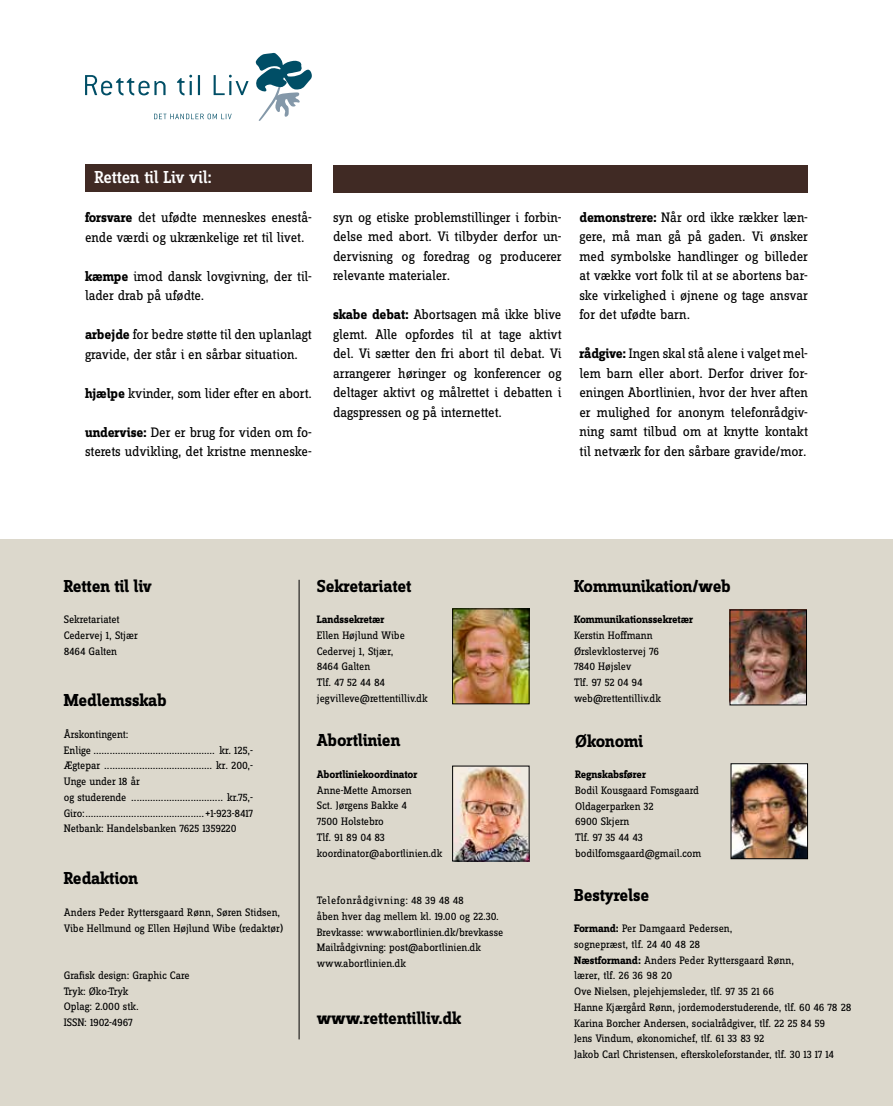
<style>
.page{position:relative;width:893px;height:1106px;background:#fff}
.page>*{position:absolute;margin:0;border:0;box-sizing:border-box;transform-origin:0 0}
.t1{font:700 18px "Zine Slab Dis OT";letter-spacing:-.005em;color:#000}
.t2{font:500 18px "Zine Slab Dis OT";letter-spacing:-.01em;color:#fff}
.t3{font:14.25px/19.5px "Zine Slab Dis OT";letter-spacing:-.01em;color:#000}
.t4{font:11.25px/15.8px "Zine Slab Dis OT";letter-spacing:-.01em;color:#000}
.t5{font:700 11.25px "Zine Slab Dis OT";letter-spacing:-.005em;color:#000}
.s1{font-weight:700}
</style>
<div class="page">
<div style="left:85px;top:165px;width:227px;height:27px;background:#402a24"></div>
<div style="left:333px;top:165px;width:475px;height:27px;background:#402a24"></div>
<div style="left:0;top:539px;width:893px;height:567px;background:#dcd8cc"></div>
<img style="left:454px;top:610px;width:73px;height:92px">
<div style="left:452px;top:608px;width:77px;height:96px;border:1px solid #000"></div>
<hr style="left:299px;top:580px;width:1px;height:459px;background:#000">
<svg style="left:154px;top:114px;width:78px;height:5px"></svg>
<svg style="left:85px;top:75px;width:81px;height:20px"></svg>
<svg style="left:177px;top:75px;width:15px;height:20px"></svg>
<hr style="left:198px;top:75px;width:2px;height:20px;background:#004e66">
<svg style="left:214px;top:75px;width:34px;height:20px"></svg>
<svg style="left:255px;top:53px;width:57px;height:68px"></svg>
<img style="left:454px;top:767px;width:73px;height:92px">
<div style="left:452px;top:765px;width:77px;height:96px;border:1px solid #000"></div>
<img style="left:733px;top:765px;width:73px;height:92px">
<div style="left:731px;top:763px;width:77px;height:96px;border:1px solid #000"></div>
<img style="left:732px;top:611px;width:73px;height:92px">
<div style="left:730px;top:609px;width:77px;height:96px;border:1px solid #000"></div>
<h1 class="t2" style="left:94px;top:168px;width:119px">Retten til Liv vil:</h1>
<p class="t3" style="left:85px;top:208px;width:228px"><span class="s1">forsvare</span> det ufødte menneskes enestå&shy;ende værdi og ukrænkelige ret til livet.</p>
<p class="t3" style="left:85px;top:267px;width:228px"><span class="s1">kæmpe</span> imod dansk lovgivning, der til&shy;lader drab på ufødte.</p>
<p class="t3" style="left:85px;top:325px;width:228px"><span class="s1">arbejde</span> for bedre støtte til den uplanlagt gravide, der står i en sårbar situation.</p>
<p class="t3" style="left:85px;top:384px;width:228px"><span class="s1">hjælpe</span> kvinder, som lider efter en abort.</p>
<p class="t3" style="left:85px;top:423px;width:228px"><span class="s1">undervise:</span> Der er brug for viden om fo&shy;sterets udvikling, det kristne menneske-</p>
<p class="t3" style="left:333px;top:208px;width:230px;text-align:justify">syn og etiske problemstillinger i forbin&shy;delse med abort. Vi tilbyder derfor un&shy;dervisning og foredrag og producerer relevante materialer.</p>
<p class="t3" style="left:333px;top:305px;width:230px;text-align:justify"><span class="s1">skabe debat:</span> Abortsagen må ikke blive glemt. Alle opfordes til at tage aktivt del. Vi sætter den fri abort til debat. Vi arrangerer høringer og konferencer og deltager aktivt og målrettet i debatten i dagspressen og på internettet.</p>
<p class="t3" style="left:579px;top:208px;width:230px;text-align:justify"><span class="s1">demonstrere:</span> Når ord ikke rækker læn&shy;gere, må man gå på gaden. Vi ønsker med symbolske handlinger og billeder at vække vort folk til at se abortens bar&shy;ske virkelighed i øjnene og tage ansvar for det ufødte barn.</p>
<p class="t3" style="left:579px;top:344px;width:230px;text-align:justify"><span class="s1">rådgive:</span> Ingen skal stå alene i valget mel&shy;lem barn eller abort. Derfor driver for&shy;eningen Abortlinien, hvor der hver aften er mulighed for anonym telefonrådgiv&shy;ning samt tilbud om at knytte kontakt til netværk for den sårbare gravide/mor.</p>
<h1 class="t1" style="left:64px;top:576px;width:90px">Retten til liv</h1>
<p class="t4" style="left:64px;top:612px;width:76px">Sekretariatet<br>Cedervej 1, Stjær<br>8464 Galten</p>
<h1 class="t1" style="left:64px;top:691px;width:105px">Medlemsskab</h1>
<p class="t4" style="left:64px;top:726px;width:191px">Årskontingent:<br>Enlige ............................................. kr. 125,- Ægtepar ........................................ kr. 200,- Unge under 18 år<br>og studerende .................................. kr.75,- Giro:............................................+1-923-8417<br>Netbank: Handelsbanken 7625 1359220</p>
<h1 class="t1" style="left:64px;top:869px;width:76px">Redaktion</h1>
<p class="t4" style="left:64px;top:904px;width:221px">Anders Peder Ryttersgaard Rønn, Søren Stidsen,<br>Vibe Hellmund og Ellen Højlund Wibe (redaktør)</p>
<p class="t4" style="left:64px;top:967px;width:127px">Grafisk design: Graphic Care<br>Tryk: Øko-Tryk<br>Oplag: 2.000 stk.<br>ISSN: 1902-4967</p>
<h1 class="t1" style="left:317px;top:576px;width:96px">Sekretariatet</h1>
<p class="t5" style="left:317px;top:613px;width:69px">Landssekretær</p>
<p class="t4" style="left:317px;top:627px;width:112px">Ellen Højlund Wibe<br>Cedervej 1, Stjær,<br>8464 Galten<br>Tlf. 47 52 44 84 jegvilleve@rettentilliv.dk</p>
<h1 class="t1" style="left:317px;top:731px;width:85px">Abortlinien</h1>
<p class="t5" style="left:317px;top:768px;width:102px">Abortliniekoordinator</p>
<p class="t4" style="left:317px;top:782px;width:127px">Anne-Mette Amorsen<br>Sct. Jørgens Bakke 4<br>7500 Holstebro<br>Tlf. 91 89 04 83 koordinator@abortlinien.dk</p>
<p class="t4" style="left:317px;top:892px;width:188px">Telefonrådgivning: 48 39 48 48<br>åben hver dag mellem kl. 19.00 og 22.30.<br>Brevkasse: www.abortlinien.dk/brevkasse Mailrådgivning: post@abortlinien.dk www.abortlinien.dk</p>
<h1 class="t1" style="left:574px;top:885px;width:77px">Bestyrelse</h1>
<h1 class="t1" style="left:574px;top:576px;width:158px">Kommunikation/web</h1>
<p class="t5" style="left:574px;top:613px;width:120px">Kommunikationssekretær</p>
<p class="t4" style="left:574px;top:627px;width:88px">Kerstin Hoffmann<br>Ørslevklostervej 76<br>7840 Højslev<br>Tlf. 97 52 04 94 web@rettentilliv.dk</p>
<h1 class="t1" style="left:575px;top:731px;width:70px">Økonomi</h1>
<p class="t5" style="left:575px;top:768px;width:72px">Regnskabsfører</p>
<p class="t4" style="left:575px;top:782px;width:128px">Bodil Kousgaard Fomsgaard<br>Oldagerparken 32<br>6900 Skjern<br>Tlf. 97 35 44 43 bodilfomsgaard@gmail.com</p>
<p class="t4" style="left:574px;top:921px;width:279px"><span class="s1">Formand:</span> Per Damgaard Pedersen,<br>sognepræst, tlf. 24 40 48 28<br><span class="s1">Næstformand:</span> Anders Peder Ryttersgaard Rønn,<br>lærer, tlf. 26 36 98 20<br>Ove Nielsen, plejehjemsleder, tlf. 97 35 21 66<br>Hanne Kjærgård Rønn, jordemoderstuderende, tlf. 60 46 78 28<br>Karina Borcher Andersen, socialrådgiver, tlf. 22 25 84 59<br>Jens Vindum, økonomichef, tlf. 61 33 83 92<br>Jakob Carl Christensen, efterskoleforstander, tlf. 30 13 17 14</p>
<h1 class="t1" style="left:317px;top:1008px;width:146px">www.rettentilliv.dk</h1>
</div>
